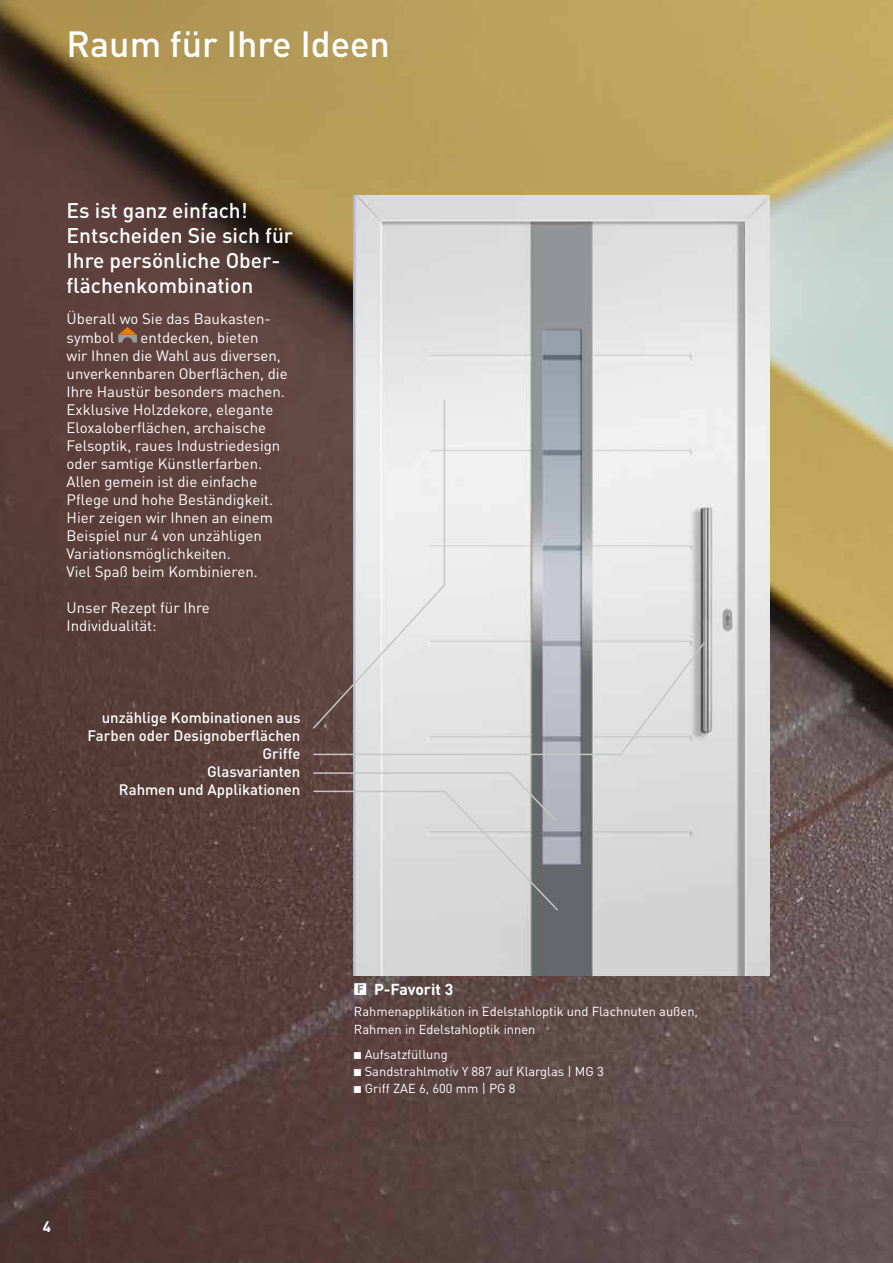
<style>
.page{position:relative;width:893px;height:1263px;background:#fff}
.page>*{position:absolute;margin:0;border:0;box-sizing:border-box;transform-origin:0 0}
.t1{font:500 36px "DIN Pro";color:#fff}
.t2{font:500 21px/25.2px "DIN Pro";color:#fff}
.t3{font:700 15.75px "DIN Pro";color:#fff}
.t4{font:15px/18px "DIN Pro";color:#fff}
.t5{font:500 15px/18px "DIN Pro";color:#fff;text-align:right}
.t6{font:700 15px "DIN Pro";color:#fff}
.t7{font:12.9px/17.2px "DIN Pro";color:#fff}
.s1{font-size:11.4px;color:#7a7b7a}
</style>
<div class="page">
<img style="left:0;top:0;width:893px;height:1263px">
<img style="left:354px;top:195px;width:416px;height:780px">
<svg style="left:118px;top:327px;width:19px;height:15px"></svg>
<svg style="left:311px;top:398px;width:135px;height:332px;background:#bfb8b7"></svg>
<svg style="left:312px;top:640px;width:394px;height:116px;background:#c7c5c6"></svg>
<svg style="left:312px;top:772px;width:247px;height:139px;background:#bab7b7"></svg>
<h1 class="t1" style="left:67px;top:20px;width:325px">Raum für Ihre Ideen</h1>
<h2 class="t2" style="left:67px;top:197px;width:228px">Es ist ganz einfach!<br>Entscheiden Sie sich für<br>Ihre persönliche Ober&shy;flächenkombination</h2>
<p class="t4" style="left:67px;top:309px;width:206px;line-height:18.5px">Überall wo Sie das Baukasten&shy;symbol</p>
<p class="t4" style="left:67px;top:327px;width:223px;text-indent:74px">entdecken, bieten<br>wir Ihnen die Wahl aus diversen, unverkennbaren Oberflächen, die<br>Ihre Haustür besonders machen.<br>Exklusive Holzdekore, elegante<br>Eloxaloberflächen, archaische<br>Felsoptik, raues Industriedesign oder samtige Künstlerfarben.<br>Allen gemein ist die einfache<br>Pflege und hohe Beständigkeit.<br>Hier zeigen wir Ihnen an einem<br>Beispiel nur 4 von unzähligen<br>Variationsmöglichkeiten.<br>Viel Spaß beim Kombinieren.</p>
<p class="t4" style="left:67px;top:597px;width:145px">Unser Rezept für Ihre<br>Individualität:</p>
<p class="t5" style="left:88px;top:708px;width:214px">unzählige Kombinationen aus<br>Farben oder Designoberflächen<br>Griffe<br>Glasvarianten<br>Rahmen und Applikationen</p>
<p class="t6" style="left:43px;top:1216px;width:10px">4</p>
<p class="t3" style="left:354px;top:979px;width:101px">■<span class="s1">F</span> P-Favorit 3</p>
<p class="t7" style="left:354px;top:1002px;width:346px">Rahmenapplikation in Edelstahloptik und Flachnuten außen,<br>Rahmen in Edelstahloptik innen</p>
<p class="t7" style="left:354px;top:1045px;width:95px">■ Aufsatzfüllung</p>
<p class="t7" style="left:354px;top:1062px;width:251px">■ Sandstrahlmotiv Y 887 auf Klarglas | MG 3</p>
<p class="t7" style="left:354px;top:1079px;width:163px">■ Griff ZAE 6, 600 mm | PG 8</p>
</div>
